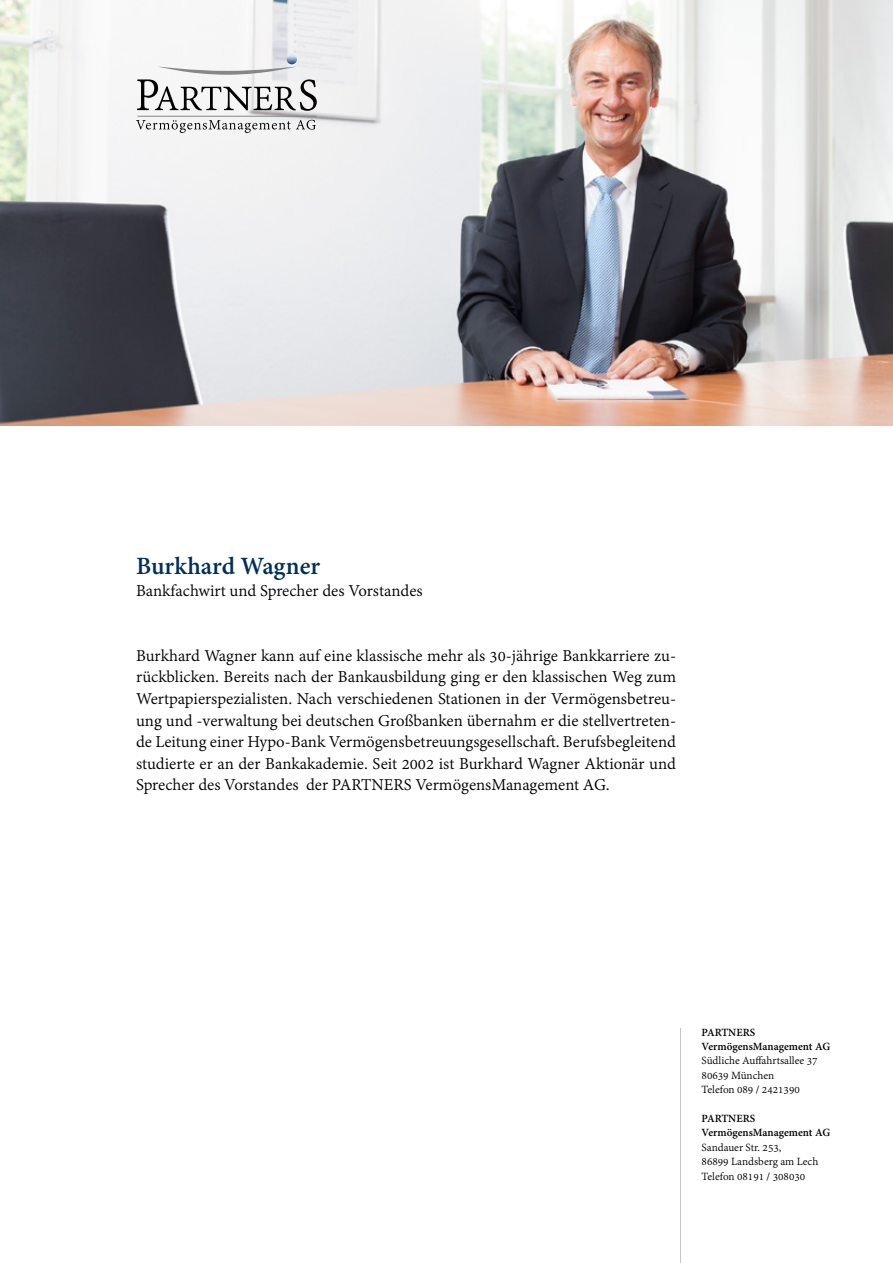
<style>
.page{position:relative;width:893px;height:1263px;background:#fff}
.page>*{position:absolute;margin:0;border:0;box-sizing:border-box;transform-origin:0 0}
.t1{font:700 27px "Adobe Devanagari";color:#013057}
.t2{font:18px/21.6px "Adobe Devanagari";color:#000;text-align:justify}
.t3{font:12px/14.4px "Adobe Devanagari";color:#000}
.t4{font:700 12px/14.4px "Adobe Devanagari";color:#000}
.s1{font-weight:700}
</style>
<div class="page">
<img style="left:0;top:0;width:893px;height:425px">
<hr style="left:680px;top:1028px;width:1px;height:235px;background:#c6c5c7">
<svg style="left:136px;top:120px;width:180px;height:13px"></svg>
<hr style="left:137px;top:116px;width:179px;height:1px;background:#878787">
<svg style="left:137px;top:54px;width:180px;height:57px"></svg>
<p class="t1" style="left:136px;top:551px;width:186px">Burkhard Wagner</p>
<p class="t2" style="left:136px;top:581px;width:288px">Bankfachwirt und Sprecher des Vorstandes</p>
<p class="t2" style="left:136px;top:646px;width:542px">Burkhard Wagner kann auf eine klassische mehr als 30-jährige Bankkarriere zu&shy;rückblicken. Bereits nach der Bankausbildung ging er den klassischen Weg zum Wertpapierspezialisten. Nach verschiedenen Stationen in der Vermögensbetreu&shy;ung und -verwaltung bei deutschen Großbanken übernahm er die stellvertreten&shy;de Leitung einer Hypo-Bank Vermögensbetreuungsgesellschaft. Berufsbegleitend studierte er an der Bankakademie. Seit 2002 ist Burkhard Wagner Aktionär und Sprecher des Vorstandes der PARTNERS VermögensManagement AG.</p>
<p class="t4" style="left:702px;top:1026px;width:130px">PARTNERS<br>VermögensManagement AG</p>
<p class="t3" style="left:702px;top:1055px;width:117px">Südliche Auffahrtsallee 37</p>
<p class="t3" style="left:702px;top:1069px;width:74px">80639 München</p>
<p class="t3" style="left:702px;top:1083px;width:100px">Telefon 089 / 2421390</p>
<p class="t3" style="left:702px;top:1112px;width:130px"><span class="s1">PARTNERS<br>VermögensManagement AG<br></span>Sandauer Str. 253,<br>86899 Landsberg am Lech<br>Telefon 08191 / 308030</p>
</div>
